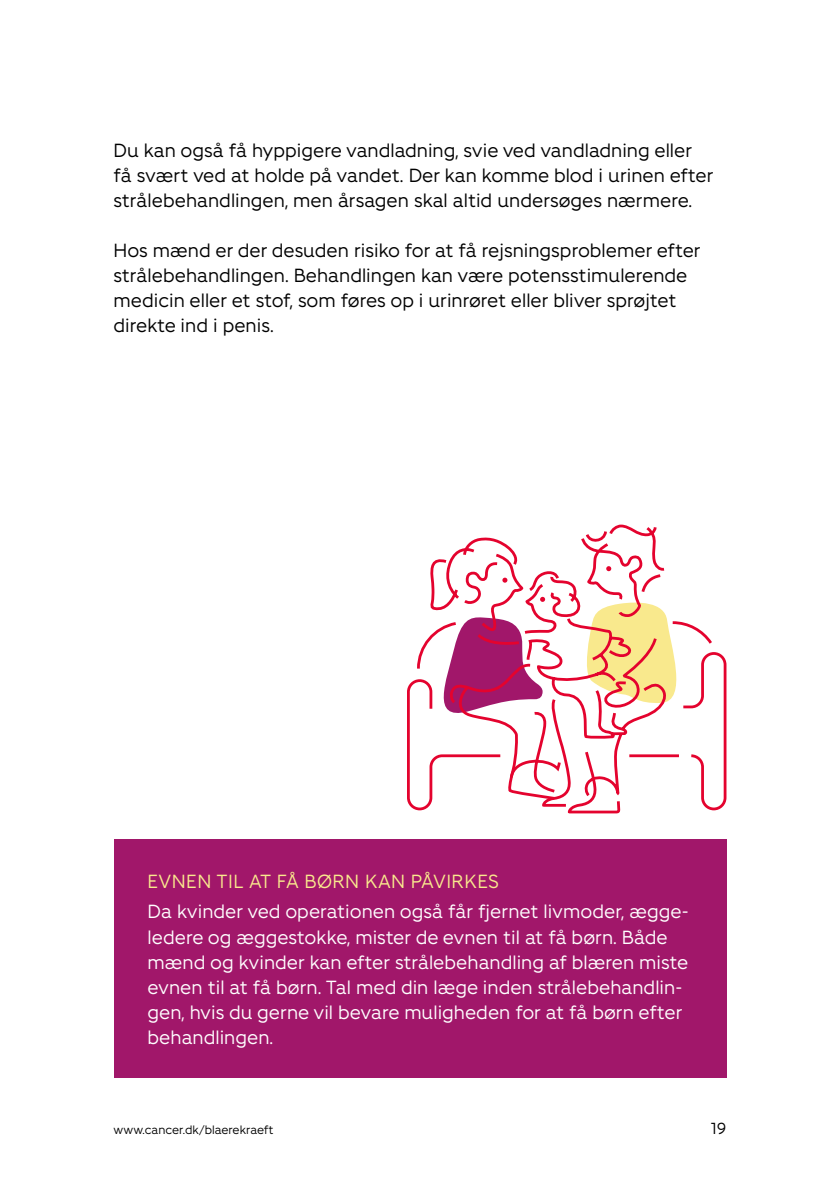
<style>
.page{position:relative;width:840px;height:1191px;background:#fff}
.page>*{position:absolute;margin:0;border:0;box-sizing:border-box;transform-origin:0 0}
.t1{font:19px/25px "Fighter";color:#000}
.t2{font:19px/25px "Fighter";color:#fff}
.t3{font:19px "Fighter";letter-spacing:.02em;color:#f9e98d}
.t4{font:16px "Fighter";color:#000}
.t5{font:12px "Fighter";color:#000}
</style>
<div class="page">
<svg style="left:407px;top:624px;width:320px;height:306px"></svg>
<svg style="left:428px;top:524px;width:261px;height:277px"></svg>
<div style="left:113px;top:838px;width:613px;height:239px;background:#a1176a"></div>
<p class="t1" style="left:113px;top:137px;width:601px">Du kan også få hyppigere vandladning, svie ved vandladning eller få svært ved at holde på vandet. Der kan komme blod i urinen efter strålebehandlingen, men årsagen skal altid undersøges nærmere.</p>
<p class="t1" style="left:113px;top:237px;width:588px">Hos mænd er der desuden risiko for at få rejsningsproblemer efter strålebehandlingen. Behandlingen kan være potensstimulerende medicin eller et stof, som føres op i urinrøret eller bliver sprøjtet direkte ind i penis.</p>
<p class="t3" style="left:147px;top:868px;width:353px">EVNEN TIL AT FÅ BØRN KAN PÅVIRKES</p>
<p class="t2" style="left:147px;top:898px;width:543px">Da kvinder ved operationen også får fjernet livmoder, ægge&shy;ledere og æggestokke, mister de evnen til at få børn. Både mænd og kvinder kan efter strålebehandling af blæren miste evnen til at få børn. Tal med din læge inden strålebehandlin&shy;gen, hvis du gerne vil bevare muligheden for at få børn efter behandlingen.</p>
<p class="t5" style="left:113px;top:1121px;width:161px">www.cancer.dk/blaerekraeft</p>
<p class="t4" style="left:710px;top:1117px;width:18px">19</p>
</div>
